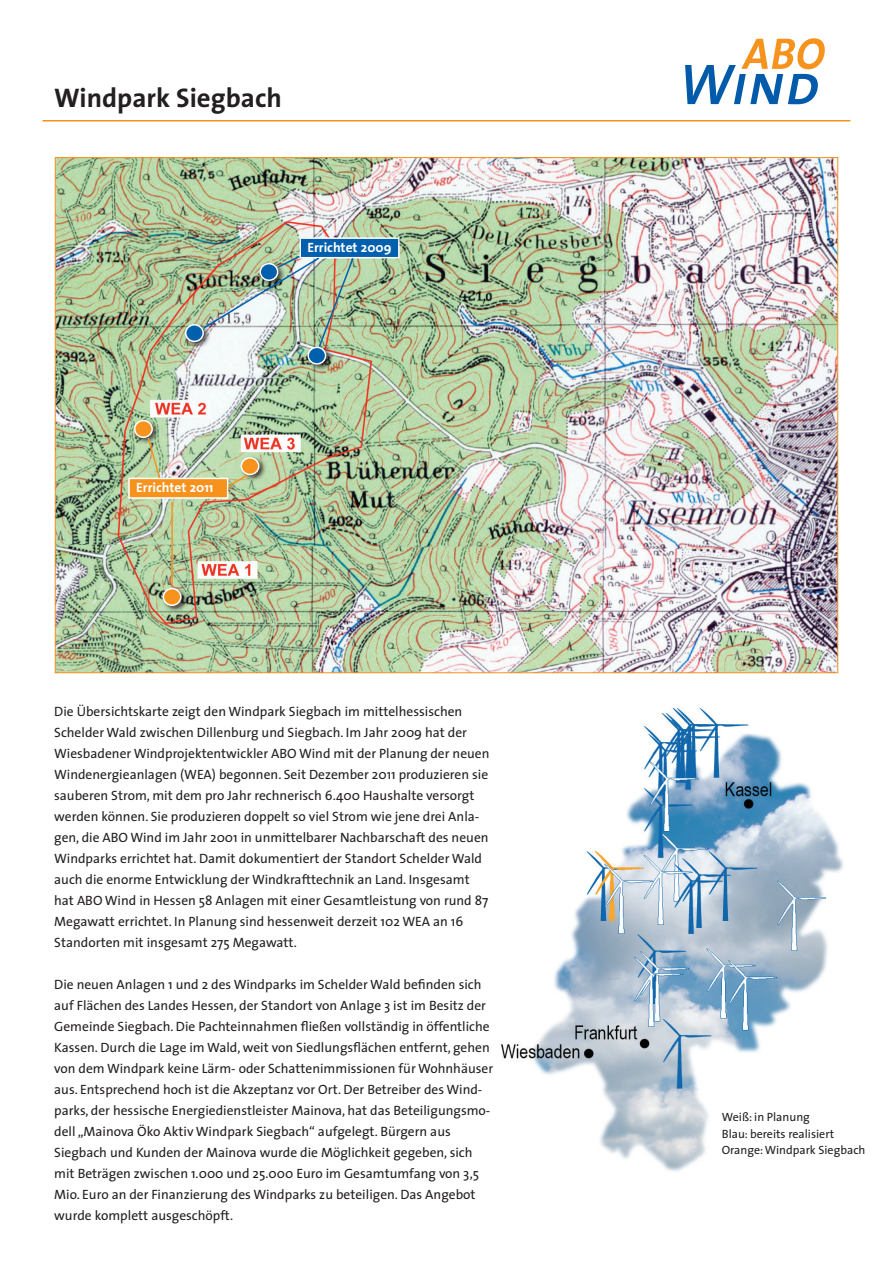
<style>
.page{position:relative;width:893px;height:1263px;background:#fff}
.page>*{position:absolute;margin:0;border:0;box-sizing:border-box;transform-origin:0 0}
.t1{font:700 27px "The Sans";color:#231f20}
.t2{font:13.5px/21px "The Sans";color:#231f20}
.t3{font:700 13.5px "The Sans";color:#fff}
.t4{font:12px/16.5px "The Sans";color:#231f20}
</style>
<div class="page">
<img style="left:467px;top:640px;width:377px;height:531px">
<img style="left:57px;top:159px;width:779px;height:512px">
<svg style="left:685px;top:38px;width:140px;height:66px"></svg>
<hr style="left:43px;top:120px;width:807px;height:1px;background:#f7931d">
<div style="left:299px;top:237px;width:101px;height:21px;background:#0160ae;border:2px solid #fff"></div>
<div style="left:307px;top:345px;width:27px;height:27px;background:#231f20;opacity:.75"></div>
<div style="left:308px;top:347px;width:18px;height:17px;background:#0160ae;border-radius:50%"></div>
<div style="left:307px;top:347px;width:19px;height:18px;border:2px solid #fff;border-radius:50%"></div>
<div style="left:184px;top:323px;width:28px;height:26px;background:#231f20;opacity:.75"></div>
<div style="left:186px;top:325px;width:17px;height:16px;background:#0160ae;border-radius:50%"></div>
<div style="left:185px;top:324px;width:19px;height:18px;border:2px solid #fff;border-radius:50%"></div>
<img style="left:202px;top:254px;width:153px;height:94px">
<div style="left:133px;top:418px;width:28px;height:27px;background:#231f20;opacity:.75"></div>
<div style="left:135px;top:421px;width:17px;height:16px;background:#f7931d;border-radius:50%"></div>
<div style="left:134px;top:420px;width:19px;height:18px;border:2px solid #fff;border-radius:50%"></div>
<div style="left:240px;top:456px;width:27px;height:26px;background:#231f20;opacity:.75"></div>
<div style="left:241px;top:458px;width:18px;height:16px;background:#f7931d;border-radius:50%"></div>
<div style="left:241px;top:457px;width:18px;height:18px;border:2px solid #fff;border-radius:50%"></div>
<div style="left:162px;top:586px;width:27px;height:27px;background:#231f20;opacity:.75"></div>
<div style="left:163px;top:589px;width:18px;height:16px;background:#f7931d;border-radius:50%"></div>
<div style="left:163px;top:588px;width:19px;height:18px;border:2px solid #fff;border-radius:50%"></div>
<div style="left:128px;top:478px;width:100px;height:21px;background:#f7931d;border:2px solid #fff"></div>
<svg style="left:146px;top:436px;width:15px;height:43px"></svg>
<svg style="left:226px;top:473px;width:23px;height:15px"></svg>
<hr style="left:171px;top:502px;width:2px;height:83px;background:#f7931d">
<h1 class="t1" style="left:54px;top:76px;width:229px">Windpark Siegbach</h1>
<p class="t3" style="left:307px;top:236px;width:86px">Errichtet 2009</p>
<p class="t3" style="left:136px;top:476px;width:79px">Errichtet 2011</p>
<p class="t2" style="left:54px;top:700px;width:437px">Die Übersichtskarte zeigt den Windpark Siegbach im mittelhessischen Schelder Wald zwischen Dillenburg und Siegbach. Im Jahr 2009 hat der Wiesbadener Windprojektentwickler ABO Wind mit der Planung der neuen Windenergieanlagen (WEA) begonnen. Seit Dezember 2011 produzieren sie sauberen Strom, mit dem pro Jahr rechnerisch 6.400 Haushalte versorgt werden können. Sie produzieren doppelt so viel Strom wie jene drei Anla&shy;gen, die ABO Wind im Jahr 2001 in unmittelbarer Nachbarschaft des neuen Windparks errichtet hat. Damit dokumentiert der Standort Schelder Wald auch die enorme Entwicklung der Windkrafttechnik an Land. Insgesamt hat ABO Wind in Hessen 58 Anlagen mit einer Gesamtleistung von rund 87<br>Megawatt errichtet. In Planung sind hessenweit derzeit 102 WEA an 16<br>Standorten mit insgesamt 275 Megawatt.</p>
<p class="t2" style="left:54px;top:973px;width:441px">Die neuen Anlagen 1 und 2 des Windparks im Schelder Wald befinden sich auf Flächen des Landes Hessen, der Standort von Anlage 3 ist im Besitz der Gemeinde Siegbach. Die Pachteinnahmen fließen vollständig in öffentliche Kassen. Durch die Lage im Wald, weit von Siedlungsflächen entfernt, gehen von dem Windpark keine Lärm- oder Schattenimmissionen für Wohnhäuser aus. Entsprechend hoch ist die Akzeptanz vor Ort. Der Betreiber des Wind&shy;parks, der hessische Energiedienstleister Mainova, hat das Beteiligungsmo&shy;dell „Mainova Öko Aktiv Windpark Siegbach“ aufgelegt. Bürgern aus Siegbach und Kunden der Mainova wurde die Möglichkeit gegeben, sich mit Beträgen zwischen 1.000 und 25.000 Euro im Gesamtumfang von 3,5<br>Mio. Euro an der Finanzierung des Windparks zu beteiligen. Das Angebot wurde komplett ausgeschöpft.</p>
<p class="t4" style="left:722px;top:1108px;width:145px">Weiß: in Planung<br>Blau: bereits realisiert<br>Orange: Windpark Siegbach</p>
</div>
